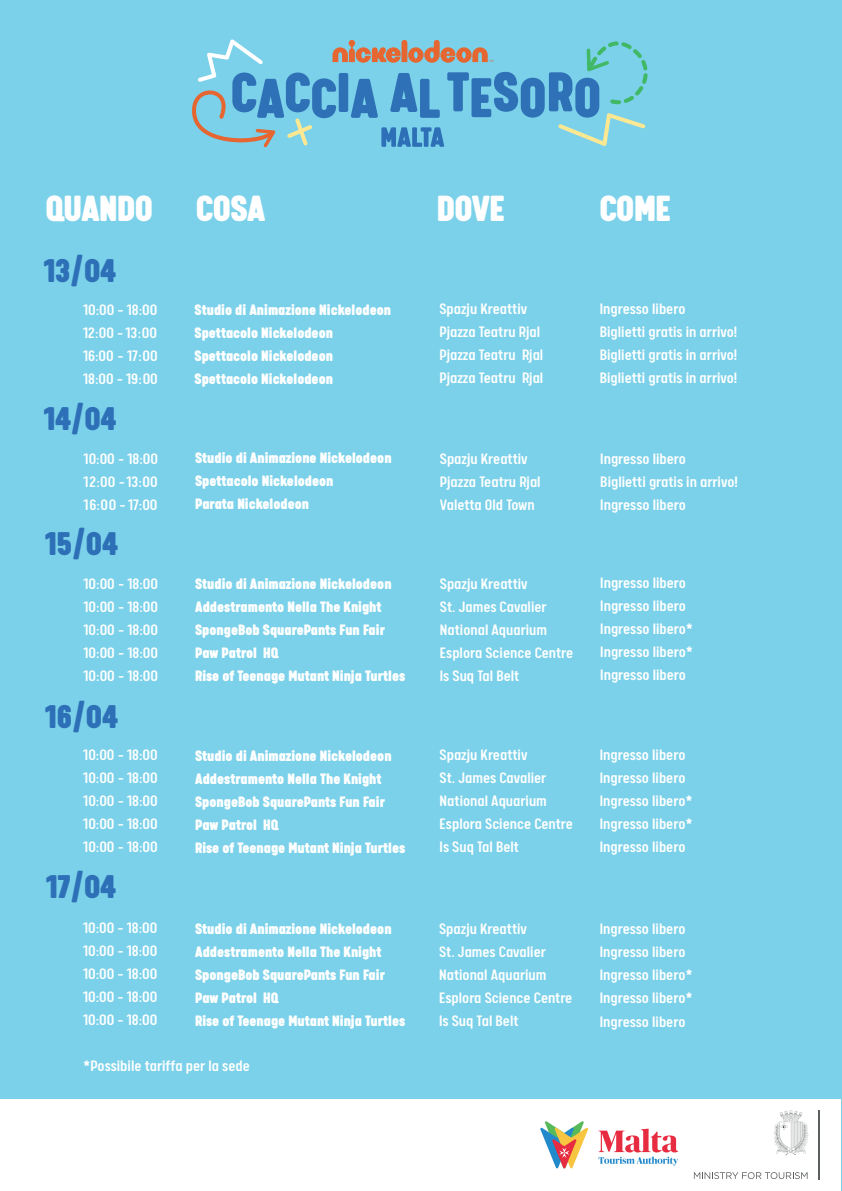
<style>
.page{position:relative;width:842px;height:1191px;background:#7bd1e9}
.page>*{position:absolute;margin:0;border:0;box-sizing:border-box;transform-origin:0 0}
.t1{font:900 41px "Calps";letter-spacing:-.01em;color:#fff}
.t2{font:900 37px "Calps";color:#2d70b7}
.t3{font:500 17px/23px "Calps";color:#fff}
.t4{font:900 17px/23px "Calps";color:#fff}
</style>
<div class="page">
<div style="left:0;top:1099px;width:841px;height:91px;background:#fff"></div>
<svg style="left:694px;top:1172px;width:113px;height:7px"></svg>
<hr style="left:818px;top:1110px;width:2px;height:69px;background:#5a5e5f">
<svg style="left:773px;top:1110px;width:35px;height:45px"></svg>
<svg style="left:598px;top:1128px;width:80px;height:37px"></svg>
<svg style="left:540px;top:1121px;width:48px;height:47px"></svg>
<svg style="left:192px;top:39px;width:456px;height:108px"></svg>
<h1 class="t1" style="left:45px;top:183px;width:221px">QUANDO COSA</h1>
<h1 class="t1" style="left:437px;top:183px;width:70px">DOVE</h1>
<h1 class="t1" style="left:599px;top:183px;width:73px">COME</h1>
<h2 class="t2" style="left:44px;top:247px;width:73px">13/04</h2>
<p class="t3" style="left:83px;top:297px;width:76px;text-align:justify">10:00 - 18:00<br>12:00 -13:00<br>16:00 - 17:00<br>18:00 - 19:00</p>
<h2 class="t2" style="left:44px;top:396px;width:74px">14/04</h2>
<p class="t3" style="left:84px;top:447px;width:76px;text-align:justify">10:00 - 18:00<br>12:00 -13:00<br>16:00 - 17:00</p>
<h2 class="t2" style="left:46px;top:521px;width:74px">15/04</h2>
<p class="t3" style="left:84px;top:571px;width:76px;text-align:justify">10:00 - 18:00<br>10:00 - 18:00<br>10:00 - 18:00<br>10:00 - 18:00<br>10:00 - 18:00</p>
<h2 class="t2" style="left:46px;top:693px;width:74px">16/04</h2>
<p class="t3" style="left:83px;top:742px;width:76px;text-align:justify">10:00 - 18:00<br>10:00 - 18:00<br>10:00 - 18:00<br>10:00 - 18:00<br>10:00 - 18:00</p>
<h2 class="t2" style="left:46px;top:864px;width:71px">17/04</h2>
<p class="t4" style="left:195px;top:297px;width:198px">Studio di Animazione Nickelodeon<br>Spettacolo Nickelodeon<br>Spettacolo Nickelodeon<br>Spettacolo Nickelodeon</p>
<p class="t3" style="left:439px;top:297px;width:105px">Spazju Kreattiv<br>Pjazza Teatru Rjal<br>Pjazza Teatru Rjal<br>Pjazza Teatru Rjal</p>
<p class="t3" style="left:600px;top:297px;width:139px">Ingresso libero<br>Biglietti gratis in arrivo!<br>Biglietti gratis in arrivo!<br>Biglietti gratis in arrivo!</p>
<p class="t4" style="left:195px;top:445px;width:198px">Studio di Animazione Nickelodeon<br>Spettacolo Nickelodeon<br>Parata Nickelodeon</p>
<p class="t3" style="left:440px;top:446px;width:102px">Spazju Kreattiv<br>Pjazza Teatru Rjal<br>Valetta Old Town</p>
<p class="t3" style="left:600px;top:446px;width:139px">Ingresso libero<br>Biglietti gratis in arrivo!<br>Ingresso libero</p>
<p class="t4" style="left:195px;top:571px;width:212px">Studio di Animazione Nickelodeon<br>Addestramento Nella The Knight<br>SpongeBob SquarePants Fun Fair<br>Paw Patrol HQ<br>Rise of Teenage Mutant Ninja Turtles</p>
<p class="t4" style="left:195px;top:743px;width:212px">Studio di Animazione Nickelodeon<br>Addestramento Nella The Knight<br>SpongeBob SquarePants Fun Fair<br>Paw Patrol HQ<br>Rise of Teenage Mutant Ninja Turtles</p>
<p class="t3" style="left:440px;top:571px;width:135px">Spazju Kreattiv<br>St. James Cavalier<br>National Aquarium<br>Esplora Science Centre<br>Is Suq Tal Belt</p>
<p class="t3" style="left:600px;top:571px;width:94px">Ingresso libero<br>Ingresso libero<br>Ingresso libero*<br>Ingresso libero*<br>Ingresso libero</p>
<p class="t3" style="left:440px;top:743px;width:135px">Spazju Kreattiv<br>St. James Cavalier<br>National Aquarium<br>Esplora Science Centre<br>Is Suq Tal Belt</p>
<p class="t3" style="left:600px;top:743px;width:94px">Ingresso libero<br>Ingresso libero<br>Ingresso libero*<br>Ingresso libero*<br>Ingresso libero</p>
<p class="t3" style="left:83px;top:916px;width:76px;text-align:justify">10:00 - 18:00<br>10:00 - 18:00<br>10:00 - 18:00<br>10:00 - 18:00<br>10:00 - 18:00</p>
<p class="t3" style="left:83px;top:1054px;width:168px">*Possibile tariffa per la sede</p>
<p class="t4" style="left:195px;top:916px;width:212px">Studio di Animazione Nickelodeon<br>Addestramento Nella The Knight<br>SpongeBob SquarePants Fun Fair<br>Paw Patrol HQ<br>Rise of Teenage Mutant Ninja Turtles</p>
<p class="t3" style="left:439px;top:917px;width:135px">Spazju Kreattiv<br>St. James Cavalier<br>National Aquarium<br>Esplora Science Centre<br>Is Suq Tal Belt</p>
<p class="t3" style="left:600px;top:917px;width:94px">Ingresso libero<br>Ingresso libero<br>Ingresso libero*<br>Ingresso libero*<br>Ingresso libero</p>
</div>
